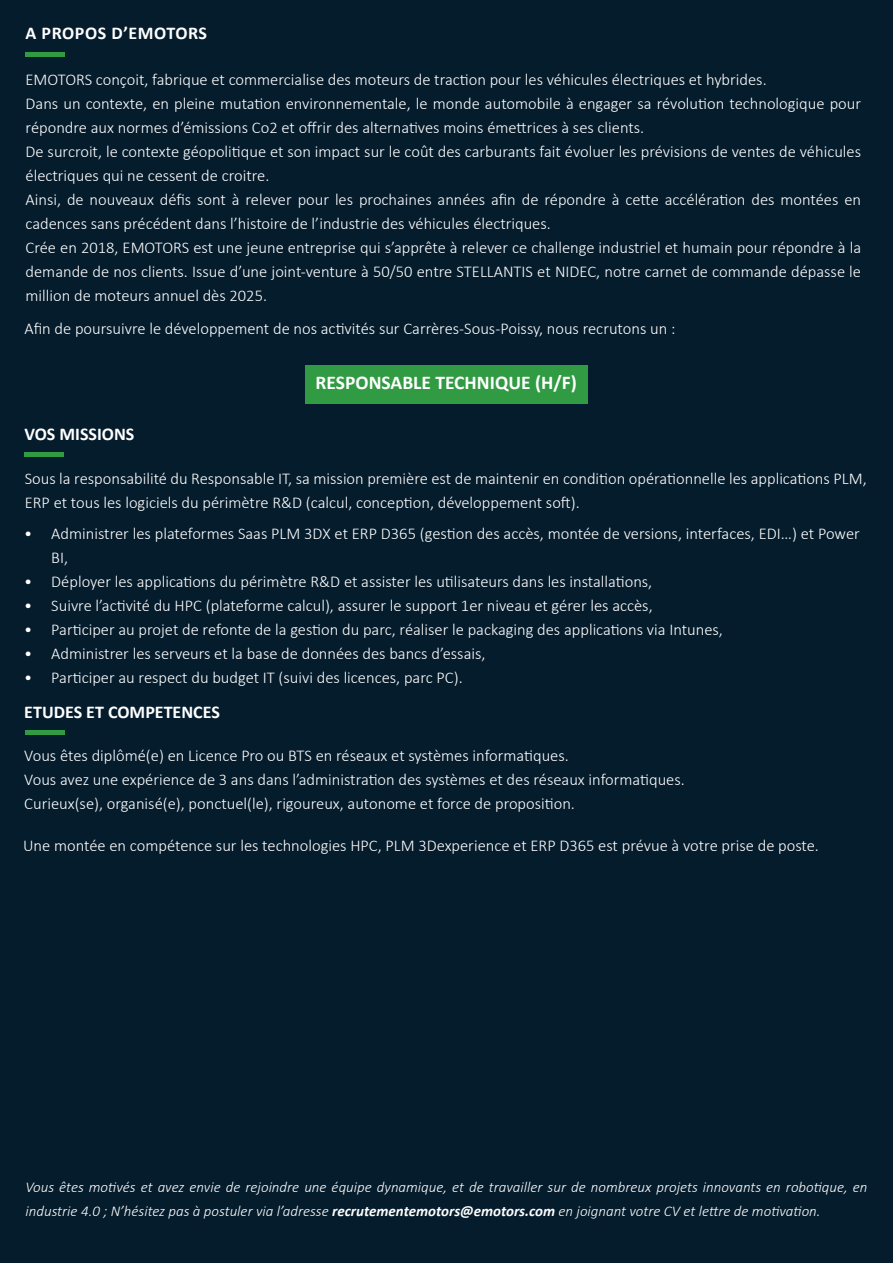
<style>
.page{position:relative;width:893px;height:1263px;background:#051c2c}
.page>*{position:absolute;margin:0;border:0;box-sizing:border-box;transform-origin:0 0}
.t1{font:700 19.5px "Calibri";color:#fff}
.t2{font:700 18px "Calibri";color:#fff}
.t3{font:700 18px "Calibri";letter-spacing:.03em;color:#fff}
.t4{font:300 16.5px/24px "Calibri";color:#fff}
.t5{font:italic 300 15px/24px "Calibri";color:#fff}
.s1{font-weight:700}
</style>
<div class="page">
<div style="left:305px;top:365px;width:283px;height:39px;background:#309b42"></div>
<hr style="left:26px;top:53px;width:39px;height:4px;background:#309b42">
<div style="left:24px;top:452px;width:40px;height:5px;background:#309b42"></div>
<div style="left:26px;top:730px;width:39px;height:5px;background:#309b42"></div>
<p class="t3" style="left:26px;top:20px;width:183px">A PROPOS D’EMOTORS</p>
<p class="t4" style="left:26px;top:67px;width:743px">EMOTORS conçoit, fabrique et commercialise des moteurs de traction pour les véhicules électriques et hybrides.</p>
<p class="t4" style="left:26px;top:91px;width:837px">Dans un contexte, en pleine mutation environnementale, le monde automobile à engager sa révolution technologique pour répondre aux normes d’émissions Co2 et offrir des alternatives moins émettrices à ses clients.</p>
<p class="t4" style="left:26px;top:139px;width:837px">De surcroit, le contexte géopolitique et son impact sur le coût des carburants fait évoluer les prévisions de ventes de véhicules électriques qui ne cessent de croitre.</p>
<p class="t4" style="left:26px;top:187px;width:837px">Ainsi, de nouveaux défis sont à relever pour les prochaines années afin de répondre à cette accélération des montées en cadences sans précédent dans l’histoire de l’industrie des véhicules électriques.</p>
<p class="t4" style="left:26px;top:235px;width:837px;text-align:justify">Crée en 2018, EMOTORS est une jeune entreprise qui s’apprête à relever ce challenge industriel et humain pour répondre à la demande de nos clients. Issue d’une joint-venture à 50/50 entre STELLANTIS et NIDEC, notre carnet de commande dépasse le million de moteurs annuel dès 2025.</p>
<p class="t4" style="left:24px;top:316px;width:652px">Afin de poursuivre le développement de nos activités sur Carrères-Sous-Poissy, nous recrutons un :</p>
<p class="t2" style="left:24px;top:421px;width:111px">VOS MISSIONS</p>
<p class="t1" style="left:316px;top:369px;width:263px">RESPONSABLE TECHNIQUE (H/F)</p>
<p class="t4" style="left:25px;top:467px;width:843px">Sous la responsabilité du Responsable IT, sa mission première est de maintenir en condition opérationnelle les applications PLM,<br>ERP et tous les logiciels du périmètre R&amp;D (calcul, conception, développement soft).</p>
<p class="t4" style="left:51px;top:521px;width:810px;text-indent:-27px">• Administrer les plateformes Saas PLM 3DX et ERP D365 (gestion des accès, montée de versions, interfaces, EDI…) et Power<br>BI,</p>
<p class="t4" style="left:24px;top:569px;width:629px">• Déployer les applications du périmètre R&amp;D et assister les utilisateurs dans les installations,</p>
<p class="t4" style="left:24px;top:593px;width:630px">• Suivre l’activité du HPC (plateforme calcul), assurer le support 1er niveau et gérer les accès,</p>
<p class="t4" style="left:24px;top:617px;width:700px">• Participer au projet de refonte de la gestion du parc, réaliser le packaging des applications via Intunes,</p>
<p class="t4" style="left:24px;top:641px;width:463px">• Administrer les serveurs et la base de données des bancs d’essais,</p>
<p class="t4" style="left:24px;top:665px;width:440px">• Participer au respect du budget IT (suivi des licences, parc PC).</p>
<p class="t2" style="left:24px;top:700px;width:197px">ETUDES ET COMPETENCES</p>
<p class="t4" style="left:24px;top:743px;width:546px">Vous êtes diplômé(e) en Licence Pro ou BTS en réseaux et systèmes informatiques.</p>
<p class="t4" style="left:24px;top:767px;width:662px">Vous avez une expérience de 3 ans dans l’administration des systèmes et des réseaux informatiques.</p>
<p class="t4" style="left:24px;top:791px;width:552px">Curieux(se), organisé(e), ponctuel(le), rigoureux, autonome et force de proposition.</p>
<p class="t4" style="left:23px;top:833px;width:797px">Une montée en compétence sur les technologies HPC, PLM 3Dexperience et ERP D365 est prévue à votre prise de poste.</p>
<p class="t5" style="left:26px;top:1175px;width:843px">Vous êtes motivés et avez envie de rejoindre une équipe dynamique, et de travailler sur de nombreux projets innovants en robotique, en industrie 4.0 ; N’hésitez pas à postuler via l’adresse <span class="s1">recrutementemotors@emotors.com</span> en joignant votre CV et lettre de motivation.</p>
</div>
